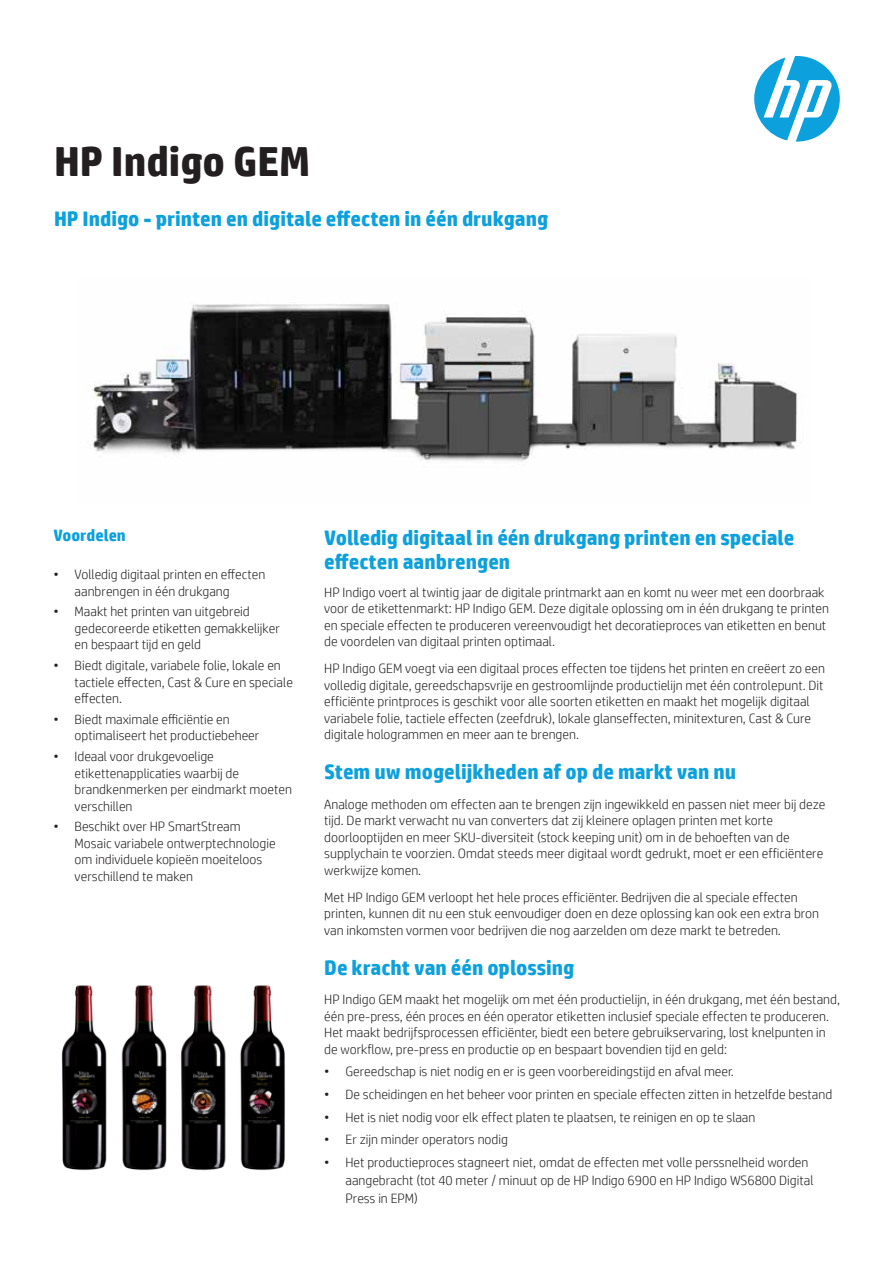
<style>
.page{position:relative;width:893px;height:1263px;background:#fff}
.page>*{position:absolute;margin:0;border:0;box-sizing:border-box;transform-origin:0 0}
.Headline_28_30{font:700 42px "HP Simplified";color:#231f20}
.Subhead_14_16_bold_b{font:700 21px "HP Simplified";color:#0ca0dd}
.Body_text_9_11pt{font:700 21px/24px "HP Simplified";color:#0ca0dd}
.Headline_28_30-2{font:700 16.5px "HP Simplified";color:#0ca0dd}
.Body_text_9_11pt-2{font:300 13.5px/16.5px "HP Simplified";color:#231f20}
</style>
<div class="page">
<svg style="left:754px;top:56px;width:86px;height:86px"></svg>
<img style="left:87px;top:304px;width:710px;height:158px">
<img style="left:61px;top:985px;width:224px;height:186px">
<p class="Headline_28_30" style="left:54px;top:136px;width:258px">HP Indigo GEM</p>
<p class="Subhead_14_16_bold_b" style="left:54px;top:207px;width:496px">HP Indigo - printen en digitale effecten in één drukgang</p>
<p class="Headline_28_30-2" style="left:53px;top:525px;width:74px">Voordelen</p>
<p class="Body_text_9_11pt" style="left:324px;top:526px;width:472px">Volledig digitaal in één drukgang printen en speciale effecten aanbrengen</p>
<p class="Body_text_9_11pt-2" style="left:324px;top:583px;width:506px">HP Indigo voert al twintig jaar de digitale printmarkt aan en komt nu weer met een doorbraak voor de etikettenmarkt: HP Indigo GEM. Deze digitale oplossing om in één drukgang te printen en speciale effecten te produceren vereenvoudigt het decoratieproces van etiketten en benut de voordelen van digitaal printen optimaal.</p>
<p class="Body_text_9_11pt-2" style="left:324px;top:660px;width:502px">HP Indigo GEM voegt via een digitaal proces effecten toe tijdens het printen en creëert zo een volledig digitale, gereedschapsvrije en gestroomlijnde productielijn met één controlepunt. Dit efficiënte printproces is geschikt voor alle soorten etiketten en maakt het mogelijk digitaal variabele folie, tactiele effecten (zeefdruk), lokale glanseffecten, minitexturen, Cast &amp; Cure digitale hologrammen en meer aan te brengen.</p>
<p class="Subhead_14_16_bold_b" style="left:324px;top:760px;width:413px">Stem uw mogelijkheden af op de markt van nu</p>
<p class="Body_text_9_11pt-2" style="left:324px;top:795px;width:503px">Analoge methoden om effecten aan te brengen zijn ingewikkeld en passen niet meer bij deze tijd. De markt verwacht nu van converters dat zij kleinere oplagen printen met korte doorlooptijden en meer SKU-diversiteit (stock keeping unit) om in de behoeften van de supplychain te voorzien. Omdat steeds meer digitaal wordt gedrukt, moet er een efficiëntere werkwijze komen.</p>
<p class="Body_text_9_11pt-2" style="left:324px;top:889px;width:496px">Met HP Indigo GEM verloopt het hele proces efficiënter. Bedrijven die al speciale effecten printen, kunnen dit nu een stuk eenvoudiger doen en deze oplossing kan ook een extra bron van inkomsten vormen voor bedrijven die nog aarzelden om deze markt te betreden.</p>
<p class="Subhead_14_16_bold_b" style="left:324px;top:955px;width:252px">De kracht van één oplossing</p>
<p class="Body_text_9_11pt-2" style="left:324px;top:991px;width:517px">HP Indigo GEM maakt het mogelijk om met één productielijn, in één drukgang, met één bestand, één pre-press, één proces en één operator etiketten inclusief speciale effecten te produceren.<br>Het maakt bedrijfsprocessen efficiënter, biedt een betere gebruikservaring, lost knelpunten in de workflow, pre-press en productie op en bespaart bovendien tijd en geld:</p>
<p class="Body_text_9_11pt-2" style="left:324px;top:1063px;width:411px">• Gereedschap is niet nodig en er is geen voorbereidingstijd en afval meer.</p>
<p class="Body_text_9_11pt-2" style="left:324px;top:1086px;width:510px">• De scheidingen en het beheer voor printen en speciale effecten zitten in hetzelfde bestand</p>
<p class="Body_text_9_11pt-2" style="left:324px;top:1108px;width:433px">• Het is niet nodig voor elk effect platen te plaatsen, te reinigen en op te slaan</p>
<p class="Body_text_9_11pt-2" style="left:324px;top:1131px;width:185px">• Er zijn minder operators nodig</p>
<p class="Body_text_9_11pt-2" style="left:345px;top:1153px;width:470px;line-height:18px;text-indent:-21px">• Het productieproces stagneert niet, omdat de effecten met volle perssnelheid worden aangebracht (tot 40 meter / minuut op de HP Indigo 6900 en HP Indigo WS6800 Digital<br>Press in EPM)</p>
<p class="Body_text_9_11pt-2" style="left:75px;top:566px;width:192px;text-indent:-21px">• Volledig digitaal printen en effecten aanbrengen in één drukgang</p>
<p class="Body_text_9_11pt-2" style="left:75px;top:603px;width:207px;text-indent:-21px">• Maakt het printen van uitgebreid gedecoreerde etiketten gemakkelijker en bespaart tijd en geld</p>
<p class="Body_text_9_11pt-2" style="left:75px;top:657px;width:220px;text-indent:-21px">• Biedt digitale, variabele folie, lokale en tactiele effecten, Cast &amp; Cure en speciale effecten.</p>
<p class="Body_text_9_11pt-2" style="left:75px;top:711px;width:186px;text-indent:-21px">• Biedt maximale efficiëntie en optimaliseert het productiebeheer</p>
<p class="Body_text_9_11pt-2" style="left:75px;top:748px;width:219px;text-indent:-21px">• Ideaal voor drukgevoelige etikettenapplicaties waarbij de brandkenmerken per eindmarkt moeten verschillen</p>
<p class="Body_text_9_11pt-2" style="left:75px;top:818px;width:202px;text-indent:-21px">• Beschikt over HP SmartStream<br>Mosaic variabele ontwerptechnologie om individuele kopieën moeiteloos verschillend te maken</p>
</div>
